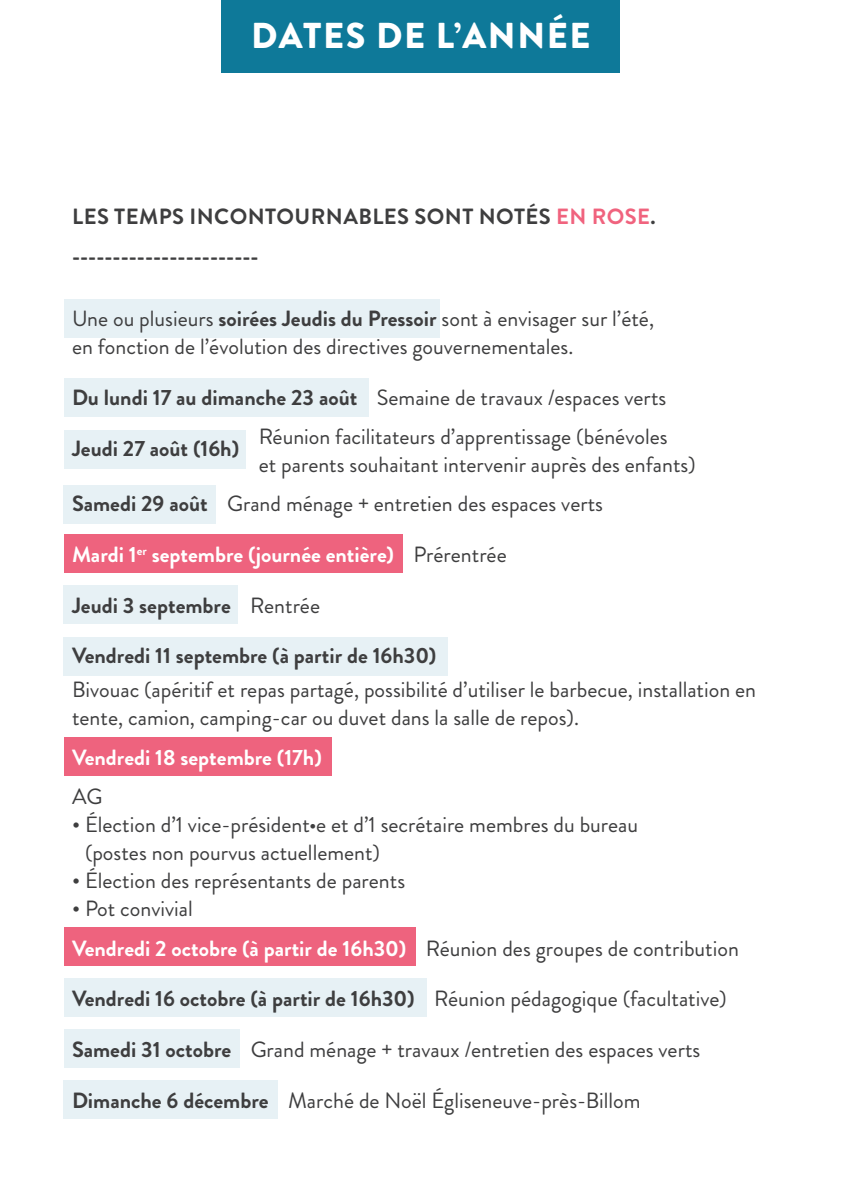
<style>
.page{position:relative;width:842px;height:1191px;background:#fff}
.page>*{position:absolute;margin:0;border:0;box-sizing:border-box;transform-origin:0 0}
.t1{font:900 36px "Brandon Grotesque";letter-spacing:.045em;color:#fff}
.t2{font:22px/28px "Brandon Grotesque";color:#3e3e3f}
.t3{font:700 22px "Brandon Grotesque";color:#3e3e3f}
.t4{font:700 22px "Brandon Grotesque";color:#fff}
.t5{font:700 22px/39.4px "Brandon Grotesque";letter-spacing:.02em;color:#3e3e3f}
.s1{color:#f0637e}
.s2{font-weight:700}
.s3{font-weight:400;color:#3e3e3f}
.s4{font-weight:400}
.s5{font-weight:500}
.s6{font-family:"Myriad Pro"}
.s7{font-weight:700;color:#fff}
</style>
<div class="page">
<div style="left:64px;top:586px;width:174px;height:38px;background:#e7f1f5"></div>
<div style="left:64px;top:1029px;width:176px;height:39px;background:#e7f1f5"></div>
<div style="left:64px;top:978px;width:363px;height:39px;background:#e7f1f5"></div>
<div style="left:64px;top:927px;width:351px;height:38px;background:#ee637e"></div>
<div style="left:64px;top:737px;width:268px;height:39px;background:#ee637e"></div>
<div style="left:64px;top:1080px;width:214px;height:39px;background:#e7f1f5"></div>
<div style="left:64px;top:535px;width:339px;height:38px;background:#ee637e"></div>
<div style="left:64px;top:637px;width:384px;height:38px;background:#e7f1f5"></div>
<div style="left:64px;top:485px;width:152px;height:38px;background:#e7f1f5"></div>
<div style="left:64px;top:430px;width:181px;height:38px;background:#e7f1f5"></div>
<div style="left:64px;top:379px;width:305px;height:38px;background:#e7f1f5"></div>
<div style="left:64px;top:299px;width:375px;height:39px;background:#e7f1f5"></div>
<div style="left:222px;top:0;width:398px;height:72px;background:#0e7999"></div>
<h1 class="t1" style="left:251px;top:11px;width:341px">DATES DE L’ANNÉE</h1>
<p class="t5" style="left:72px;top:197px;width:585px">LES TEMPS INCONTOURNABLES SONT NOTÉS <span class="s1">EN ROSE</span>. -----------------------</p>
<p class="t2" style="left:72px;top:304px;width:584px">Une ou plusieurs <span class="s2">soirées Jeudis du Pressoir</span> sont à envisager sur l’été, en fonction de l’évolution des directives gouvernementales.</p>
<p class="t2" style="left:72px;top:383px;width:596px"><span class="s2">Du lundi 17 au dimanche 23 août</span> Semaine de travaux /espaces verts</p>
<p class="t3" style="left:72px;top:433px;width:169px">Jeudi 27 août (16h)</p>
<p class="t2" style="left:259px;top:423px;width:438px">Réunion facilitateurs d’apprentissage (bénévoles<br>et parents souhaitant intervenir auprès des enfants)</p>
<p class="t2" style="left:72px;top:490px;width:533px"><span class="s2">Samedi 29 août</span> Grand ménage + entretien des espaces verts</p>
<p class="t4" style="left:72px;top:539px;width:436px">Mardi 1<sup>er</sup> septembre (journée entière) <span class="s3">Prérentrée</span></p>
<p class="t3" style="left:72px;top:590px;width:250px">Jeudi 3 septembre <span class="s4">Rentrée</span></p>
<p class="t3" style="left:72px;top:640px;width:366px">Vendredi 11 septembre (à partir de 16h30)</p>
<p class="t2" style="left:72px;top:676px;width:686px">Bivouac (apéritif et repas partagé, possibilité d’utiliser le barbecue, installation en tente, camion, camping-car ou duvet dans la salle de repos).</p>
<p class="t4" style="left:72px;top:742px;width:251px">Vendredi 18 septembre (17h)</p>
<p class="t2" style="left:72px;top:783px;width:32px">AG</p>
<p class="t2" style="left:85px;top:811px;width:555px;text-indent:-13px"><span class="s5">•</span> Élection d’1 vice-président<span class="s6">•</span>e et d’1 secrétaire membres du bureau (postes non pourvus actuellement)</p>
<p class="t2" style="left:72px;top:867px;width:335px"><span class="s5">•</span> Élection des représentants de parents</p>
<p class="t2" style="left:72px;top:889px;width:668px;line-height:39.4px"><span class="s5">•</span> Pot convivial<br><span class="s7">Vendredi 2 octobre (à partir de 16h30)</span> Réunion des groupes de contribution</p>
<p class="t3" style="left:72px;top:983px;width:656px">Vendredi 16 octobre (à partir de 16h30) <span class="s4">Réunion pédagogique (facultative)</span></p>
<p class="t2" style="left:72px;top:1035px;width:630px"><span class="s2">Samedi 31 octobre</span> Grand ménage + travaux /entretien des espaces verts</p>
<p class="t2" style="left:72px;top:1086px;width:570px"><span class="s2">Dimanche 6 décembre</span> Marché de Noël Égliseneuve-près-Billom</p>
</div>
